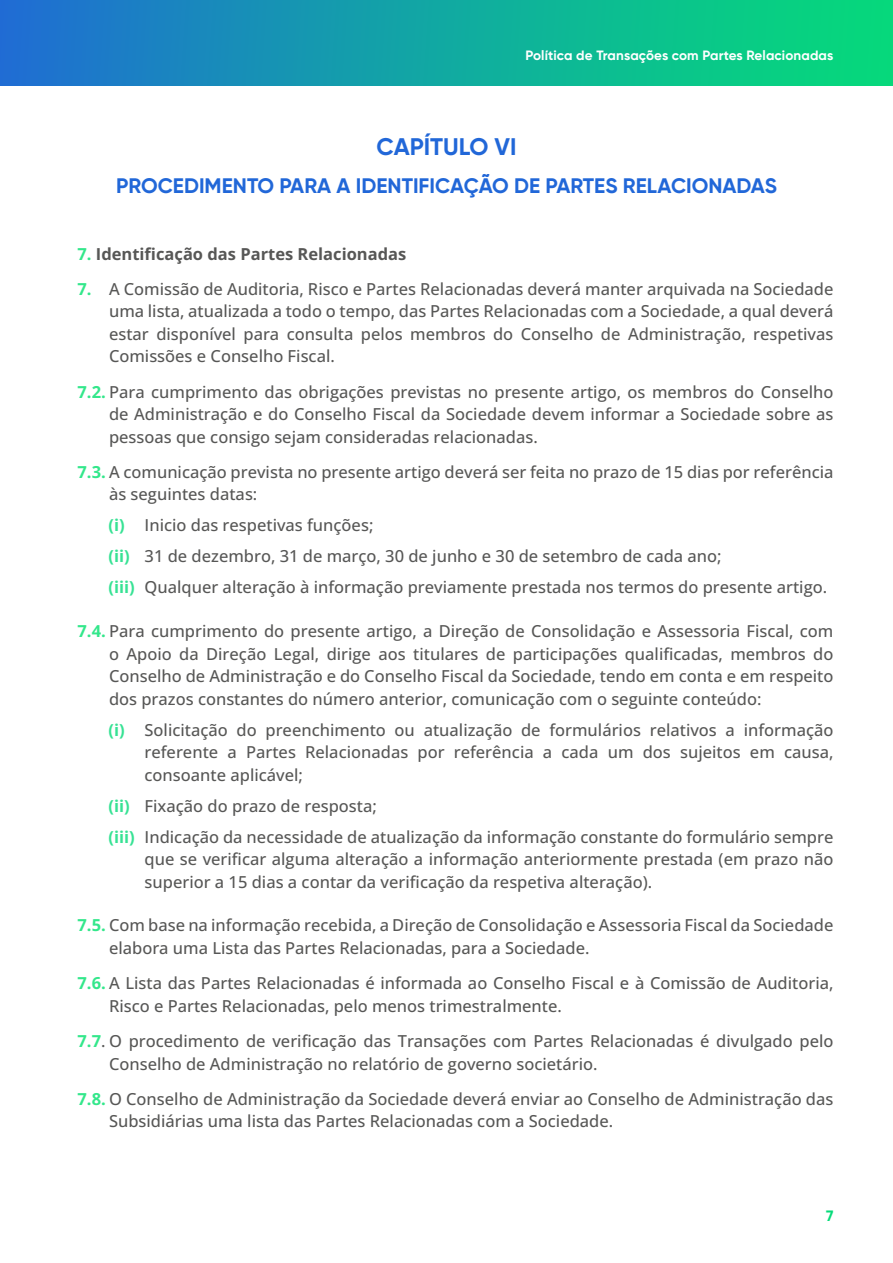
<style>
.page{position:relative;width:893px;height:1263px;background:#fff}
.page>*{position:absolute;margin:0;border:0;box-sizing:border-box;transform-origin:0 0}
.t1{font:700 24px "Gilroy";color:#2167d8}
.t2{font:700 21px "Gilroy";color:#2167d8}
.t3{font:500 16.5px/22.5px "Open Sans";color:#575756}
.t4{font:700 16.5px "Open Sans";color:#575756}
.t5{font:700 15px "Gilroy";color:#05db79}
.t6{font:700 13.5px "Gilroy";letter-spacing:.01em;color:#fff}
.s1{color:#33e78b}
.s2{font-weight:700;color:#33e78b}
.s3{font-weight:700;color:#37e294}
</style>
<div class="page">
<div style="left:0;top:0;width:893px;height:85px;background:linear-gradient(to right,#1f70d1,#04df76)"></div>
<p class="t6" style="left:525px;top:46px;width:309px">Política de Transações com Partes Relacionadas</p>
<h1 class="t1" style="left:376px;top:132px;width:141px">CAPÍTULO VI</h1>
<p class="t2" style="left:116px;top:173px;width:662px">PROCEDIMENTO PARA A IDENTIFICAÇÃO DE PARTES RELACIONADAS</p>
<p class="t4" style="left:78px;top:242px;width:330px"><span class="s1">7.</span> Identificação das Partes Relacionadas</p>
<p class="t3" style="left:109px;top:277px;width:726px;text-align:justify;text-indent:-31px"><span class="s2">7.</span> A Comissão de Auditoria, Risco e Partes Relacionadas deverá manter arquivada na Sociedade uma lista, atualizada a todo o tempo, das Partes Relacionadas com a Sociedade, a qual deverá estar disponível para consulta pelos membros do Conselho de Administração, respetivas Comissões e Conselho Fiscal.</p>
<p class="t3" style="left:109px;top:380px;width:726px;text-align:justify;text-indent:-31px"><span class="s2">7.2.</span> Para cumprimento das obrigações previstas no presente artigo, os membros do Conselho de Administração e do Conselho Fiscal da Sociedade devem informar a Sociedade sobre as pessoas que consigo sejam consideradas relacionadas.</p>
<p class="t3" style="left:109px;top:460px;width:726px;text-indent:-31px"><span class="s2">7.3.</span> A comunicação prevista no presente artigo deverá ser feita no prazo de 15 dias por referência às seguintes datas:</p>
<p class="t3" style="left:109px;top:509px;width:720px;line-height:31px"><span class="s3">(i)</span> Inicio das respetivas funções;<br><span class="s3">(ii)</span> 31 de dezembro, 31 de março, 30 de junho e 30 de setembro de cada ano;<br><span class="s3">(iii)</span> Qualquer alteração à informação previamente prestada nos termos do presente artigo.</p>
<p class="t3" style="left:109px;top:619px;width:726px;text-align:justify;text-indent:-31px"><span class="s2">7.4.</span> Para cumprimento do presente artigo, a Direção de Consolidação e Assessoria Fiscal, com o Apoio da Direção Legal, dirige aos titulares de participações qualificadas, membros do Conselho de Administração e do Conselho Fiscal da Sociedade, tendo em conta e em respeito dos prazos constantes do número anterior, comunicação com o seguinte conteúdo:</p>
<p class="t3" style="left:145px;top:718px;width:690px;text-align:justify;text-indent:-36px"><span class="s3">(i)</span> Solicitação do preenchimento ou atualização de formulários relativos a informação referente a Partes Relacionadas por referência a cada um dos sujeitos em causa, consoante aplicável;</p>
<p class="t3" style="left:109px;top:790px;width:726px;line-height:31px"><span class="s3">(ii)</span> Fixação do prazo de resposta;<br><span class="s3">(iii)</span> Indicação da necessidade de atualização da informação constante do formulário sempre</p>
<p class="t3" style="left:145px;top:847px;width:690px">que se verificar alguma alteração a informação anteriormente prestada (em prazo não superior a 15 dias a contar da verificação da respetiva alteração).</p>
<p class="t3" style="left:109px;top:914px;width:726px;text-indent:-31px"><span class="s2">7.5.</span> Com base na informação recebida, a Direção de Consolidação e Assessoria Fiscal da Sociedade elabora uma Lista das Partes Relacionadas, para a Sociedade.</p>
<p class="t3" style="left:109px;top:971px;width:726px;text-indent:-31px"><span class="s2">7.6.</span> A Lista das Partes Relacionadas é informada ao Conselho Fiscal e à Comissão de Auditoria,<br>Risco e Partes Relacionadas, pelo menos trimestralmente.</p>
<p class="t3" style="left:109px;top:1029px;width:726px;text-indent:-31px"><span class="s2">7.7</span>. O procedimento de verificação das Transações com Partes Relacionadas é divulgado pelo<br>Conselho de Administração no relatório de governo societário.</p>
<p class="t3" style="left:109px;top:1087px;width:726px;text-indent:-31px"><span class="s2">7.8.</span> O Conselho de Administração da Sociedade deverá enviar ao Conselho de Administração das<br>Subsidiárias uma lista das Partes Relacionadas com a Sociedade.</p>
<p class="t5" style="left:826px;top:1206px;width:9px">7</p>
</div>
